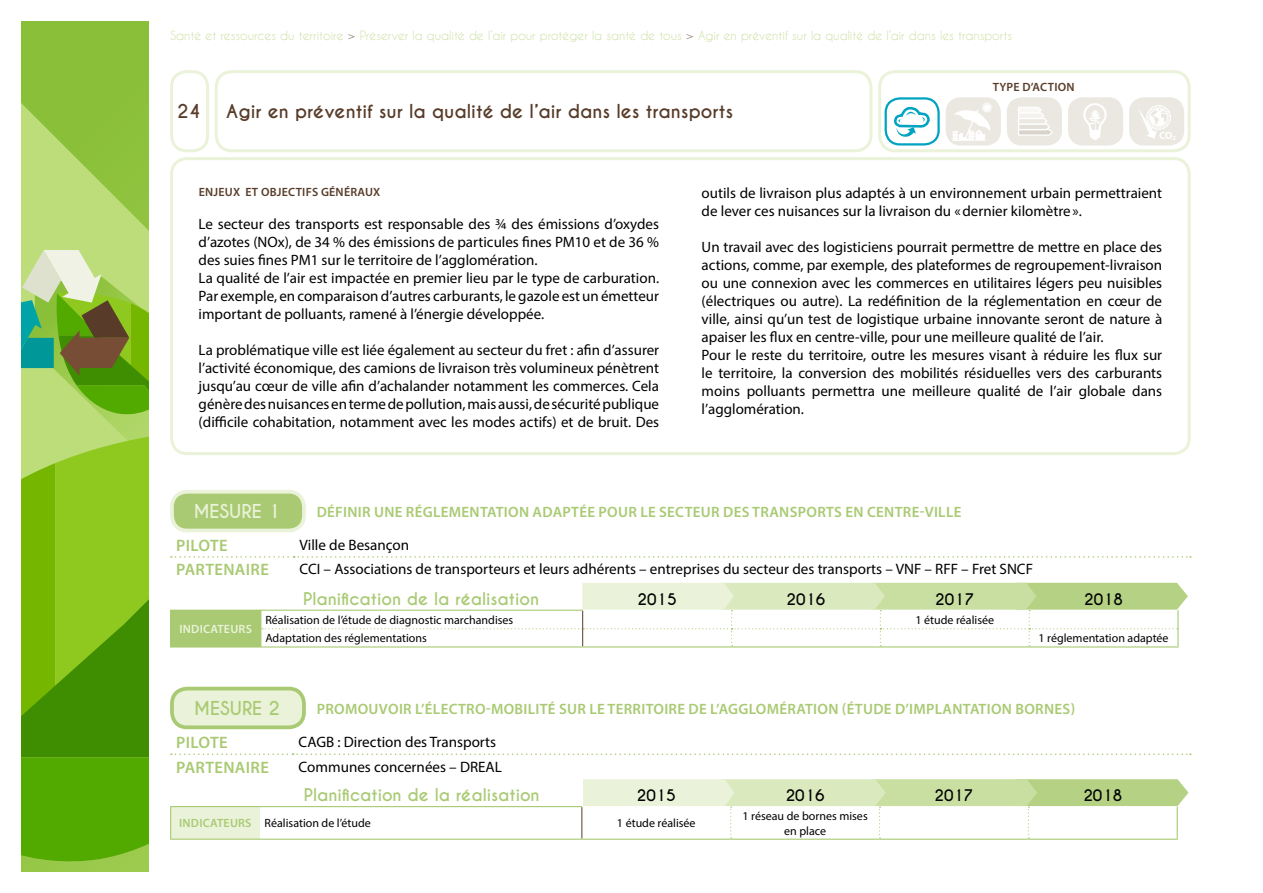
<style>
.page{position:relative;width:1263px;height:893px;background:#fff}
.page>*{position:absolute;margin:0;border:0;box-sizing:border-box;transform-origin:0 0}
.t1{font:700 18px "Caviar Dreams";color:#583c29}
.t2{font:700 18px "Caviar Dreams";color:#eaf3d9}
.t3{font:700 18px "Caviar Dreams";color:#a9ca73}
.t4{font:600 16.65px "Myriad Pro";letter-spacing:.02em;color:#a9ca73}
.t5{font:700 16.5px "Caviar Dreams";color:#a9ca73}
.t6{font:15.15px "Myriad Pro";color:#000}
.t7{font:15px/18px "Myriad Pro";color:#000}
.t8{font:600 15px "Myriad Pro";letter-spacing:.02em;color:#a9ca73}
.t9{font:700 15px "Caviar Dreams";color:#000}
.t10{font:12px/14.4px "Myriad Pro";color:#000;text-align:center}
.t11{font:12px "Caviar Dreams";color:#c9dfa1}
.t12{font:600 12px "Myriad Pro";letter-spacing:.02em;color:#583c29}
.t13{font:600 12px "Myriad Pro";letter-spacing:.02em;color:#eaf3d9}
.s1{color:#836b58}
.s2{font-weight:600;color:#a9ca73}
</style>
<div class="page">
<div style="left:215px;top:70px;width:657px;height:82px;border:3px solid #eaf3d9;border-radius:16px"></div>
<div style="left:170px;top:157px;width:1021px;height:298px;border:3px solid #eaf3d9;border-radius:16px"></div>
<div style="left:170px;top:70px;width:39px;height:82px;border:3px solid #eaf3d9;border-radius:15px"></div>
<div style="left:884px;top:97px;width:56px;height:49px;border:2px solid #00a3c1;border-radius:14px"></div>
<svg style="left:895px;top:106px;width:36px;height:55px"></svg>
<div style="left:1007px;top:98px;width:54px;height:47px;background:#ebe8e1;border-radius:14px"></div>
<div style="left:1007px;top:97px;width:55px;height:49px;border:2px solid #ebe8e1;border-radius:14px"></div>
<svg style="left:1018px;top:107px;width:35px;height:29px"></svg>
<div style="left:1130px;top:98px;width:53px;height:47px;background:#ebe8e1;border-radius:14px"></div>
<div style="left:1129px;top:97px;width:55px;height:49px;border:2px solid #ebe8e1;border-radius:14px"></div>
<svg style="left:1139px;top:106px;width:36px;height:34px"></svg>
<div style="left:1146px;top:105px;width:25px;height:25px;border:1px solid #fff;border-radius:50%"></div>
<div style="left:1069px;top:98px;width:53px;height:47px;background:#ebe8e1;border-radius:14px"></div>
<div style="left:1068px;top:97px;width:55px;height:49px;border:2px solid #ebe8e1;border-radius:14px"></div>
<svg style="left:1083px;top:103px;width:24px;height:37px"></svg>
<div style="left:946px;top:98px;width:54px;height:47px;background:#ebe8e1;border-radius:14px"></div>
<div style="left:946px;top:97px;width:55px;height:49px;border:2px solid #ebe8e1;border-radius:14px"></div>
<svg style="left:952px;top:103px;width:40px;height:38px"></svg>
<div style="left:171px;top:610px;width:90px;height:37px;background:#a9ca73"></div>
<hr style="left:170px;top:646px;width:91px;height:1px;background:#a9ca73">
<hr style="left:170px;top:610px;width:91px;height:1px;background:#a9ca73">
<svg style="left:170px;top:611px;width:1px;height:35px"></svg>
<svg style="left:260px;top:583px;width:928px;height:63px"></svg>
<hr style="left:261px;top:646px;width:322px;height:1px;background:#a9ca73">
<hr style="left:583px;top:646px;width:148px;height:1px;background:#a9ca73">
<hr style="left:731px;top:646px;width:149px;height:1px;background:#a9ca73">
<hr style="left:880px;top:646px;width:149px;height:1px;background:#a9ca73">
<hr style="left:1029px;top:646px;width:149px;height:1px;background:#a9ca73">
<div style="left:172px;top:492px;width:132px;height:38px;background:#a9ca73;border-radius:15px"></div>
<div style="left:170px;top:490px;width:136px;height:42px;border:4px solid #eaf3d9;border-radius:15px"></div>
<svg style="left:171px;top:556px;width:1020px;height:2px"></svg>
<div style="left:171px;top:807px;width:89px;height:32px;background:#eaf3d9"></div>
<hr style="left:170px;top:806px;width:90px;height:1px;background:#a9ca73">
<hr style="left:170px;top:807px;width:1px;height:32px;background:#a9ca73">
<hr style="left:260px;top:806px;width:322px;height:1px;background:#a9ca73">
<svg style="left:583px;top:779px;width:605px;height:60px"></svg>
<hr style="left:582px;top:807px;width:1px;height:32px;background:#583c29">
<hr style="left:1177px;top:807px;width:1px;height:32px;background:#a9ca73">
<hr style="left:170px;top:839px;width:90px;height:1px;background:#a9ca73">
<hr style="left:260px;top:839px;width:322px;height:1px;background:#a9ca73">
<hr style="left:582px;top:839px;width:149px;height:1px;background:#a9ca73">
<hr style="left:731px;top:839px;width:148px;height:1px;background:#a9ca73">
<hr style="left:879px;top:839px;width:149px;height:1px;background:#a9ca73">
<hr style="left:1028px;top:839px;width:150px;height:1px;background:#a9ca73">
<div style="left:172px;top:689px;width:132px;height:38px;background:#eaf3d9;border-radius:15px"></div>
<div style="left:170px;top:687px;width:136px;height:42px;border:4px solid #a9ca73;border-radius:15px"></div>
<svg style="left:171px;top:753px;width:1020px;height:2px"></svg>
<div style="left:878px;top:70px;width:313px;height:82px;border:3px solid #eaf3d9;border-radius:16px"></div>
<svg style="left:21px;top:21px;width:128px;height:851px;background:#81ba32"></svg>
<p class="t11" style="left:170px;top:28px;width:843px">Santé et ressources du territoire <span class="s1">&gt;</span> Préserver la qualité de l’air pour protéger la santé de tous <span class="s1">&gt;</span> Agir en préventif sur la qualité de l’air dans les transports</p>
<p class="t1" style="left:177px;top:101px;width:25px">24</p>
<p class="t1" style="left:226px;top:101px;width:508px">Agir en préventif sur la qualité de l’air dans les transports</p>
<p class="t12" style="left:993px;top:79px;width:83px">TYPE D’ACTION</p>
<p class="t12" style="left:199px;top:184px;width:183px">ENJEUX ET OBJECTIFS GÉNÉRAUX</p>
<p class="t7" style="left:199px;top:214px;width:462px">Le secteur des transports est responsable des ¾ des émissions d’oxydes d’azotes (NOx), de 34 % des émissions de particules fines PM10 et de 36 % des suies fines PM1 sur le territoire de l’agglomération.<br>La qualité de l’air est impactée en premier lieu par le type de carburation.<br>Par exemple, en comparaison d’autres carburants, le gazole est un émetteur important de polluants, ramené à l’énergie développée.</p>
<p class="t7" style="left:199px;top:340px;width:462px;text-align:justify">La problématique ville est liée également au secteur du fret : afin d’assurer l’activité économique, des camions de livraison très volumineux pénètrent jusqu’au cœur de ville afin d’achalander notamment les commerces. Cela génère des nuisances en terme de pollution, mais aussi, de sécurité publique (difficile cohabitation, notamment avec les modes actifs) et de bruit. Des</p>
<p class="t7" style="left:702px;top:184px;width:462px">outils de livraison plus adaptés à un environnement urbain permettraient de lever ces nuisances sur la livraison du «dernier kilomètre».</p>
<p class="t7" style="left:702px;top:238px;width:462px">Un travail avec des logisticiens pourrait permettre de mettre en place des actions, comme, par exemple, des plateformes de regroupement-livraison ou une connexion avec les commerces en utilitaires légers peu nuisibles (électriques ou autre). La redéfinition de la réglementation en cœur de ville, ainsi qu’un test de logistique urbaine innovante seront de nature à apaiser les flux en centre-ville, pour une meilleure qualité de l’air.<br>Pour le reste du territoire, outre les mesures visant à réduire les flux sur le territoire, la conversion des mobilités résiduelles vers des carburants moins polluants permettra une meilleure qualité de l’air globale dans l’agglomération.</p>
<p class="t2" style="left:194px;top:500px;width:88px">MESURE 1</p>
<p class="t8" style="left:317px;top:502px;width:645px">DÉFINIR UNE RÉGLEMENTATION ADAPTÉE POUR LE SECTEUR DES TRANSPORTS EN CENTRE-VILLE</p>
<p class="t4" style="left:176px;top:535px;width:51px">PILOTE</p>
<p class="t6" style="left:300px;top:535px;width:111px">Ville de Besançon</p>
<p class="t4" style="left:176px;top:559px;width:92px">PARTENAIRE</p>
<p class="t6" style="left:300px;top:560px;width:735px">CCI – Associations de transporteurs et leurs adhérents – entreprises du secteur des transports – VNF – RFF – Fret SNCF</p>
<p class="t13" style="left:180px;top:621px;width:74px">INDICATEURS</p>
<p class="t5" style="left:303px;top:589px;width:237px">Planification de la réalisation</p>
<p class="t9" style="left:637px;top:590px;width:41px">2015</p>
<p class="t9" style="left:786px;top:590px;width:40px">2016</p>
<p class="t9" style="left:935px;top:590px;width:41px">2017</p>
<p class="t9" style="left:1084px;top:590px;width:40px">2018</p>
<p class="t10" style="left:265px;top:613px;width:249px">Réalisation de l’étude de diagnostic marchandises</p>
<p class="t10" style="left:915px;top:613px;width:80px">1 étude réalisée</p>
<p class="t10" style="left:265px;top:631px;width:163px">Adaptation des réglementations</p>
<p class="t10" style="left:1038px;top:631px;width:132px">1 réglementation adaptée</p>
<p class="t3" style="left:194px;top:697px;width:87px">MESURE 2</p>
<p class="t8" style="left:317px;top:699px;width:760px">PROMOUVOIR L’ÉLECTRO-MOBILITÉ SUR LE TERRITOIRE DE L’AGGLOMÉRATION (ÉTUDE D’IMPLANTATION BORNES)</p>
<p class="t4" style="left:176px;top:731px;width:51px">PILOTE</p>
<p class="t6" style="left:299px;top:732px;width:199px">CAGB : Direction des Transports</p>
<p class="t4" style="left:176px;top:756px;width:92px">PARTENAIRE</p>
<p class="t6" style="left:299px;top:757px;width:205px">Communes concernées – DREAL</p>
<p class="t5" style="left:304px;top:785px;width:237px">Planification de la réalisation</p>
<p class="t9" style="left:637px;top:786px;width:41px">2015</p>
<p class="t9" style="left:786px;top:786px;width:40px">2016</p>
<p class="t9" style="left:934px;top:786px;width:41px">2017</p>
<p class="t9" style="left:1083px;top:786px;width:40px">2018</p>
<p class="t10" style="left:179px;top:816px;width:193px"><span class="s2">I NDICATEURS</span> Réalisation de l’étude</p>
<p class="t10" style="left:617px;top:816px;width:80px">1 étude réalisée</p>
<p class="t10" style="left:742px;top:809px;width:127px">1 réseau de bornes mises en place</p>
</div>
